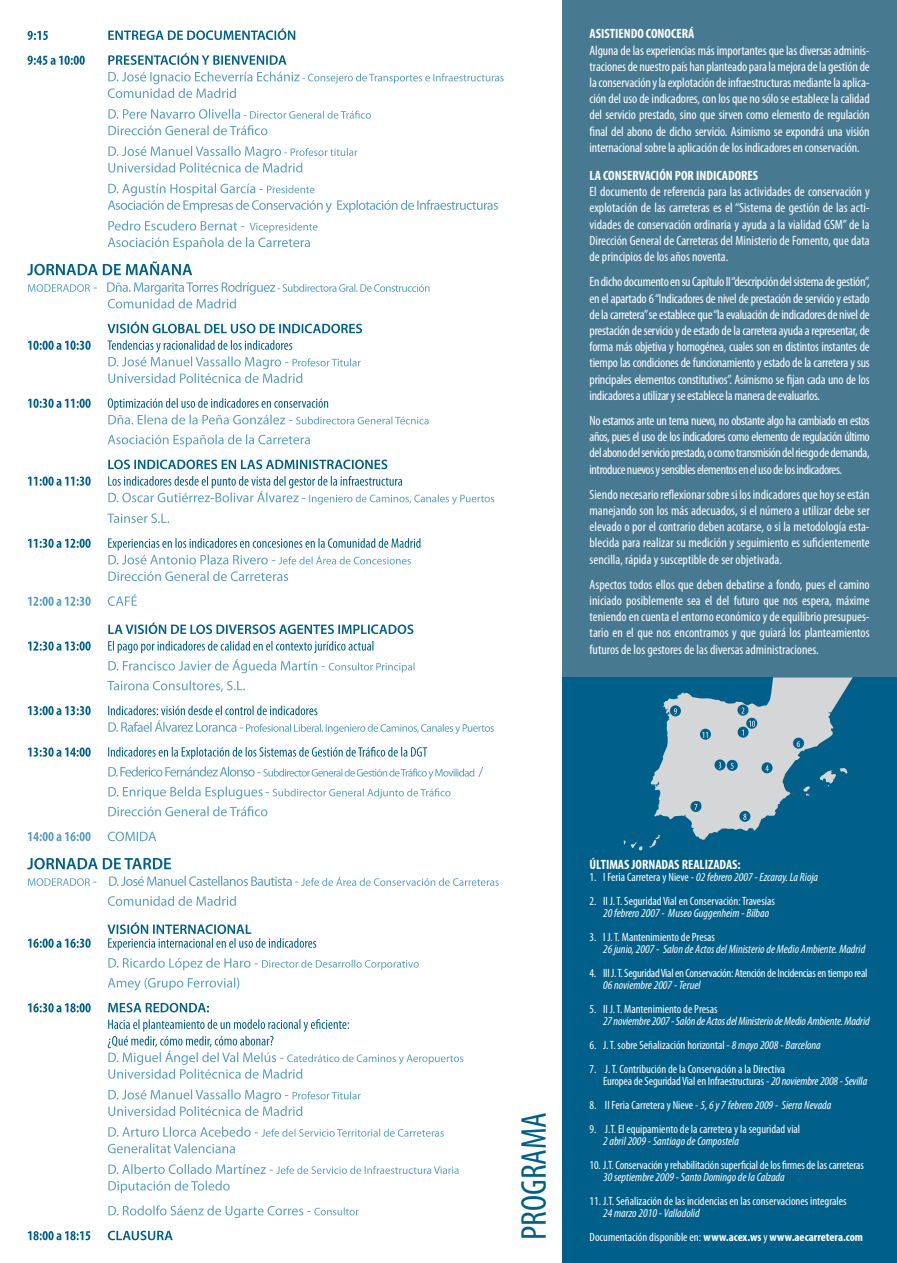
<style>
.page{position:relative;width:897px;height:1263px;background:#fff}
.page>*{position:absolute;margin:0;border:0;box-sizing:border-box;transform-origin:0 0}
.t1{font:condensed 36px "Myriad Pro";color:#006089}
.t2{font:condensed 13.5px/16.2px "Myriad Pro";letter-spacing:-.01em;color:#fff;text-align:justify}
.t3{font:700 condensed 13.5px "Myriad Pro";color:#fff}
.t4{font:condensed 12px "Myriad Pro";color:#fff}
.t5{font:italic condensed 12px "Myriad Pro";color:#fff}
.t6{font:condensed 12px "Myriad Pro";letter-spacing:-.02em;color:#fff}
.t7{font:700 condensed 12px "Myriad Pro";color:#fff}
.t8{font:condensed 9.15px "Myriad Pro";color:#fff}
.s1{font-style:normal}
.s2{font-style:italic}
.s3{font-weight:400}
</style>
<div class="page">
<div style="left:562px;top:677px;width:334px;height:586px;background:#006089"></div>
<div style="left:562px;top:0;width:334px;height:677px;background:#477a91"></div>
<svg style="left:623px;top:840px;width:19px;height:11px"></svg>
<svg style="left:649px;top:677px;width:203px;height:171px"></svg>
<div style="left:792px;top:738px;width:11px;height:11px;background:#006089;border-radius:50%"></div>
<div style="left:699px;top:729px;width:11px;height:11px;background:#006089;border-radius:50%"></div>
<svg style="left:108px;top:1231px;width:65px;height:9px"></svg>
<svg style="left:28px;top:1231px;width:62px;height:9px"></svg>
<svg style="left:108px;top:1205px;width:250px;height:13px"></svg>
<svg style="left:108px;top:1181px;width:122px;height:12px"></svg>
<svg style="left:108px;top:1164px;width:350px;height:10px"></svg>
<svg style="left:108px;top:1143px;width:127px;height:10px"></svg>
<svg style="left:108px;top:1127px;width:335px;height:10px"></svg>
<svg style="left:108px;top:1089px;width:252px;height:27px"></svg>
<svg style="left:108px;top:1019px;width:355px;height:60px"></svg>
<svg style="left:108px;top:1003px;width:101px;height:9px"></svg>
<svg style="left:28px;top:1003px;width:63px;height:9px"></svg>
<svg style="left:108px;top:978px;width:131px;height:12px"></svg>
<svg style="left:108px;top:958px;width:310px;height:12px"></svg>
<svg style="left:28px;top:922px;width:288px;height:28px"></svg>
<svg style="left:108px;top:896px;width:128px;height:10px"></svg>
<svg style="left:28px;top:876px;width:470px;height:10px"></svg>
<svg style="left:27px;top:858px;width:144px;height:11px"></svg>
<svg style="left:28px;top:832px;width:128px;height:9px"></svg>
<svg style="left:108px;top:806px;width:159px;height:10px"></svg>
<svg style="left:108px;top:786px;width:342px;height:13px"></svg>
<svg style="left:108px;top:767px;width:375px;height:12px"></svg>
<svg style="left:28px;top:747px;width:399px;height:12px"></svg>
<svg style="left:28px;top:706px;width:466px;height:28px"></svg>
<svg style="left:107px;top:680px;width:138px;height:12px"></svg>
<svg style="left:108px;top:659px;width:306px;height:14px"></svg>
<svg style="left:28px;top:641px;width:345px;height:12px"></svg>
<svg style="left:108px;top:622px;width:305px;height:12px"></svg>
<svg style="left:28px;top:594px;width:109px;height:12px"></svg>
<svg style="left:108px;top:571px;width:180px;height:10px"></svg>
<svg style="left:28px;top:538px;width:392px;height:26px"></svg>
<svg style="left:107px;top:513px;width:62px;height:10px"></svg>
<svg style="left:28px;top:476px;width:466px;height:29px"></svg>
<svg style="left:108px;top:460px;width:279px;height:9px"></svg>
<svg style="left:108px;top:434px;width:202px;height:13px"></svg>
<svg style="left:28px;top:398px;width:400px;height:26px"></svg>
<svg style="left:28px;top:340px;width:332px;height:43px"></svg>
<svg style="left:107px;top:322px;width:255px;height:11px"></svg>
<svg style="left:28px;top:282px;width:401px;height:26px"></svg>
<svg style="left:27px;top:261px;width:165px;height:14px"></svg>
<svg style="left:108px;top:221px;width:209px;height:29px"></svg>
<svg style="left:108px;top:183px;width:390px;height:30px"></svg>
<svg style="left:108px;top:146px;width:249px;height:27px"></svg>
<svg style="left:108px;top:125px;width:159px;height:10px"></svg>
<svg style="left:108px;top:109px;width:263px;height:10px"></svg>
<svg style="left:108px;top:71px;width:395px;height:27px"></svg>
<svg style="left:108px;top:53px;width:178px;height:12px"></svg>
<svg style="left:28px;top:56px;width:57px;height:9px"></svg>
<svg style="left:108px;top:28px;width:187px;height:12px"></svg>
<svg style="left:28px;top:31px;width:20px;height:9px"></svg>
<p class="t3" style="left:589px;top:26px;width:106px">ASISTIENDO CONOCERÁ</p>
<p class="t2" style="left:589px;top:42px;width:282px">Alguna de las experiencias más importantes que las diversas adminis&shy;traciones de nuestro país han planteado para la mejora de la gestión de la conservación y la explotación de infraestructuras mediante la aplica&shy;ción del uso de indicadores, con los que no sólo se establece la calidad del servicio prestado, sino que sirven como elemento de regulación final del abono de dicho servicio. Asimismo se expondrá una visión internacional sobre la aplicación de los indicadores en conservación.</p>
<p class="t3" style="left:589px;top:167px;width:170px">LA CONSERVACIÓN POR INDICADORES</p>
<p class="t2" style="left:589px;top:184px;width:281px">El documento de referencia para las actividades de conservación y explotación de las carreteras es el “Sistema de gestión de las acti&shy;vidades de conservación ordinaria y ayuda a la vialidad GSM” de la Dirección General de Carreteras del Ministerio de Fomento, que data de principios de los años noventa.</p>
<p class="t2" style="left:589px;top:274px;width:281px">En dicho documento en su Capítulo II “descripción del sistema de gestión”, en el apartado 6 “Indicadores de nivel de prestación de servicio y estado de la carretera” se establece que “la evaluación de indicadores de nivel de prestación de servicio y de estado de la carretera ayuda a representar, de forma más objetiva y homogénea, cuales son en distintos instantes de tiempo las condiciones de funcionamiento y estado de la carretera y sus principales elementos constitutivos”. Asimismo se fijan cada uno de los indicadores a utilizar y se establece la manera de evaluarlos.</p>
<p class="t2" style="left:589px;top:412px;width:282px">No estamos ante un tema nuevo, no obstante algo ha cambiado en estos años, pues el uso de los indicadores como elemento de regulación último del abono del servicio prestado, o como transmisión del riesgo de demanda, introduce nuevos y sensibles elementos en el uso de los indicadores.</p>
<p class="t2" style="left:589px;top:486px;width:282px">Siendo necesario reflexionar sobre si los indicadores que hoy se están manejando son los más adecuados, si el número a utilizar debe ser elevado o por el contrario deben acotarse, o si la metodología esta&shy;blecida para realizar su medición y seguimiento es suficientemente sencilla, rápida y susceptible de ser objetivada.</p>
<p class="t2" style="left:589px;top:576px;width:281px">Aspectos todos ellos que deben debatirse a fondo, pues el camino iniciado posiblemente sea el del futuro que nos espera, máxime teniendo en cuenta el entorno económico y de equilibrio presupues&shy;tario en el que nos encontramos y que guiará los planteamientos futuros de los gestores de las diversas administraciones.</p>
<p class="t8" style="left:701px;top:729px;width:9px">11</p>
<p class="t8" style="left:796px;top:738px;width:5px">6</p>
<p class="t1" style="left:512px;top:1240px;width:130px;rotate:-90deg">PROGRAMA</p>
<p class="t3" style="left:589px;top:856px;width:153px">ÚLTIMAS JORNADAS REALIZADAS:</p>
<p class="t5" style="left:589px;top:869px;width:230px"><span class="s1">1. I Feria Carretera y Nieve -</span> 02 febrero 2007 - Ezcaray. La Rioja</p>
<p class="t4" style="left:589px;top:893px;width:187px">2. II J. T. Seguridad Vial en Conservación: Travesías</p>
<p class="t5" style="left:603px;top:905px;width:168px">20 febrero 2007 - Museo Guggenheim - Bilbao</p>
<p class="t4" style="left:589px;top:929px;width:127px">3. I J. T. Mantenimiento de Presas</p>
<p class="t5" style="left:603px;top:941px;width:263px">26 junio, 2007 - Salon de Actos del Ministerio de Medio Ambiente. Madrid</p>
<p class="t6" style="left:589px;top:965px;width:279px">4. III J. T. Seguridad Vial en Conservación: Atención de Incidencias en tiempo real</p>
<p class="t5" style="left:603px;top:977px;width:99px">06 noviembre 2007 - Teruel</p>
<p class="t4" style="left:589px;top:1001px;width:129px">5. II J. T. Mantenimiento de Presas</p>
<p class="t5" style="left:603px;top:1013px;width:268px">27 noviembre 2007 - Salón de Actos del Ministerio de Medio Ambiente. Madrid</p>
<p class="t4" style="left:589px;top:1037px;width:233px">6. J. T. sobre Señalización horizontal - <span class="s2">8 mayo 2008 - Barcelona</span></p>
<p class="t4" style="left:589px;top:1061px;width:197px">7. J. T. Contribución de la Conservación a la Directiva</p>
<p class="t4" style="left:603px;top:1073px;width:265px">Europea de Seguridad Vial en Infraestructuras - <span class="s2">20 noviembre 2008 - Sevilla</span></p>
<p class="t5" style="left:589px;top:1097px;width:243px"><span class="s1">8. II Feria Carretera y Nieve -</span> 5, 6 y 7 febrero 2009 - Sierra Nevada</p>
<p class="t4" style="left:589px;top:1121px;width:212px">9. J.T. El equipamiento de la carretera y la seguridad vial</p>
<p class="t5" style="left:603px;top:1133px;width:137px">2 abril 2009 - Santiago de Compostela</p>
<p class="t4" style="left:589px;top:1157px;width:276px">10. J.T. Conservación y rehabilitación superficial de los firmes de las carreteras</p>
<p class="t5" style="left:603px;top:1169px;width:183px">30 septiembre 2009 - Santo Domingo de la Calzada</p>
<p class="t4" style="left:589px;top:1193px;width:258px">11. J.T. Señalización de las incidencias en las conservaciones integrales</p>
<p class="t5" style="left:603px;top:1205px;width:98px">24 marzo 2010 - Valladolid</p>
<p class="t7" style="left:589px;top:1229px;width:275px"><span class="s3">Documentación disponible en:</span> www.acex.ws <span class="s3">y</span> www.aecarretera.com</p>
</div>
